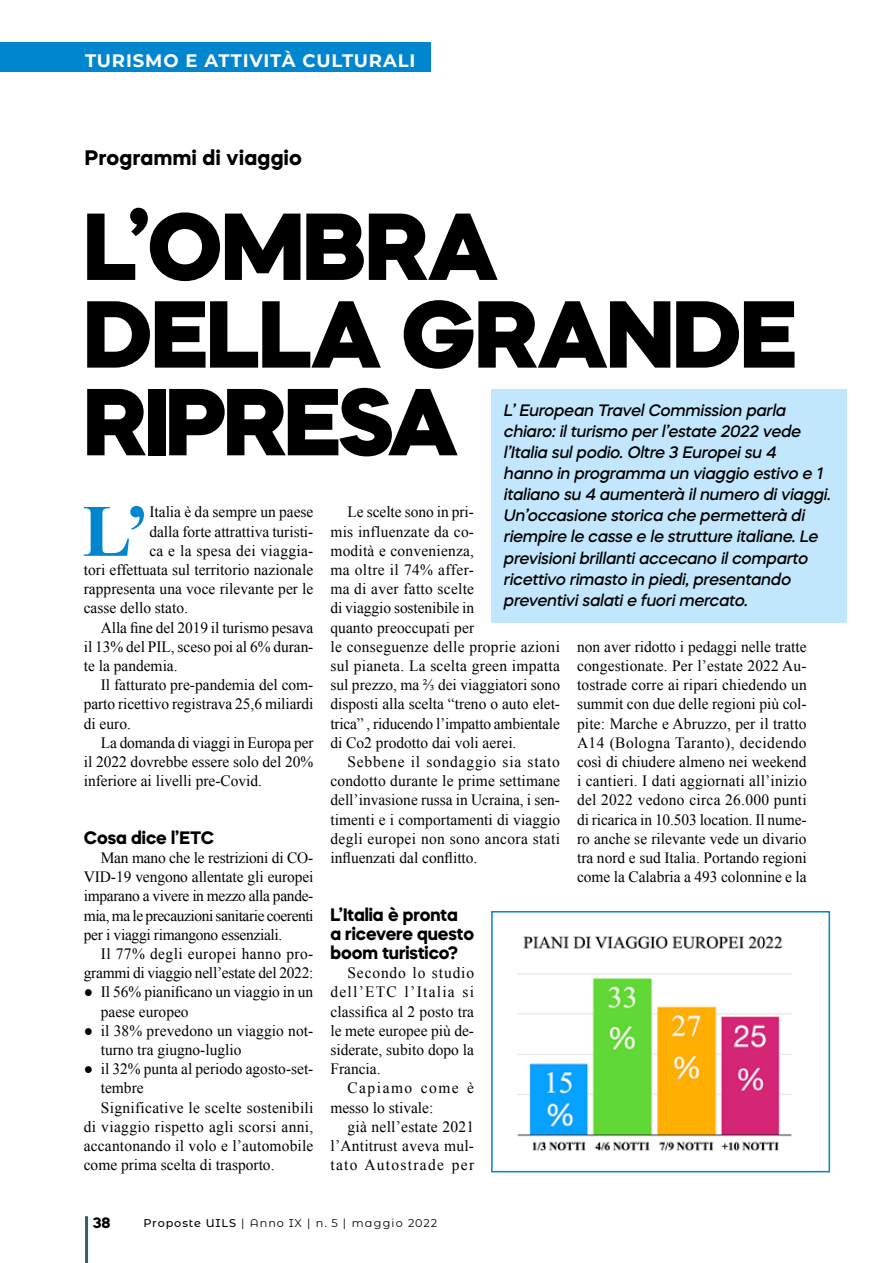
<style>
.page{position:relative;width:893px;height:1263px;background:#fff}
.page>*{position:absolute;margin:0;border:0;box-sizing:border-box;transform-origin:0 0}
.t1{font:800 94.8px/87.8px "Mazzard H";letter-spacing:-.01em;color:#000}
.t2{font:700 73.8px "Times New Roman";color:#0086ce}
.t3{font:700 21px "Mazzard H";letter-spacing:.02em;color:#000}
.t4{font:700 18px/19.2px "Mazzard H";color:#000}
.t5{font:700 18px "Montserrat";letter-spacing:.05em;color:#fff}
.t6{font:italic 500 16.5px/21px "Mazzard H";color:#000}
.t7{font:15.75px/19.2px "Times New Roman";color:#000;text-align:justify}
.t8{font:15.75px "Times New Roman";letter-spacing:.02em;color:#000}
.t9{font:15.75px "Times New Roman";letter-spacing:.025em;color:#000}
.t10{font:700 15px "Mazzard H";color:#000}
.t11{font:11.25px "Montserrat Alternates";letter-spacing:.08em;color:#000}
.s1{font-weight:500}
</style>
<div class="page">
<hr style="left:85px;top:1216px;width:3px;height:47px;background:#3a5c67">
<div style="left:491px;top:389px;width:356px;height:234px;background:#c2e6fb"></div>
<img style="left:517px;top:936px;width:275px;height:216px">
<div style="left:491px;top:911px;width:339px;height:261px;border:2px solid #0086ce"></div>
<div style="left:0;top:43px;width:431px;height:29px;background:#0086ce"></div>
<p class="t5" style="left:85px;top:47px;width:332px">TURISMO E ATTIVITÀ CULTURALI</p>
<h3 class="t3" style="left:85px;top:143px;width:219px">Programmi di viaggio</h3>
<h1 class="t1" style="left:84px;top:201px;width:714px">L’OMBRA<br>DELLA GRANDE<br>RIPRESA</h1>
<p class="t6" style="left:503px;top:400px;width:332px">L’European TravelCommission parla chiaro:ilturismo perl’estate 2022 vede l’Italia sulpodio.Oltre 3 Europeisu 4 hanno in programma un viaggio estivo e 1 italiano su 4 aumenterà ilnumero diviaggi.<br>Un’occasione storica che permetterà di riempire le casse e le strutture italiane.Le previsionibrillantiaccecano ilcomparto ricettivo rimasto in piedi,presentando preventivisalatie fuorimercato.</p>
<h2 class="t2" style="left:82px;top:480px;width:68px">L’</h2>
<p class="t7" style="left:149px;top:502px;width:166px">Italia è da sempre un paese</p>
<p class="t7" style="left:330px;top:502px;width:231px;text-align:left;text-indent:17px">Le scelte sono in pri-<br>mis influenzate da co-<br>modità e convenienza,<br>ma oltre il 74% affer-<br>ma di aver fatto scelte<br>di viaggio sostenibile in<br>quanto preoccupati per<br>le conseguenze delle proprie azioni sul pianeta. La scelta green impatta sul prezzo, ma ⅔ dei viaggiatori sono disposti alla scelta “treno o auto elet&shy;trica” , riducendo l’impatto ambientale di Co2 prodotto dai voli aerei.</p>
<p class="t7" style="left:330px;top:752px;width:231px;text-indent:17px">Sebbene il sondaggio sia stato condotto durante le prime settimane dell’invasione russa in Ucraina, i sen&shy;timenti e i comportamenti di viaggio degli europei non sono ancora stati influenzati dal conflitto.</p>
<p class="t7" style="left:149px;top:521px;width:165px">dalla forte attrattiva turisti-</p>
<p class="t8" style="left:149px;top:540px;width:165px">ca e la spesa dei viaggia-</p>
<p class="t7" style="left:84px;top:560px;width:231px">tori effettuata sul territorio nazionale</p>
<p class="t7" style="left:84px;top:579px;width:231px">rappresenta una voce rilevante per le</p>
<p class="t7" style="left:84px;top:598px;width:106px">casse dello stato.</p>
<p class="t7" style="left:101px;top:617px;width:214px">Alla fine del 2019 il turismo pesava</p>
<p class="t7" style="left:84px;top:637px;width:231px">il 13% del PIL, sceso poi al 6% duran-</p>
<p class="t7" style="left:84px;top:656px;width:95px">te la pandemia.</p>
<p class="t7" style="left:101px;top:675px;width:214px">Il fatturato pre-pandemia del com-</p>
<p class="t7" style="left:84px;top:694px;width:231px">parto ricettivo registrava 25,6 miliardi</p>
<p class="t7" style="left:84px;top:713px;width:49px">di euro.</p>
<p class="t7" style="left:101px;top:733px;width:214px">La domanda di viaggi in Europa per</p>
<p class="t7" style="left:84px;top:752px;width:231px">il 2022 dovrebbe essere solo del 20%</p>
<p class="t7" style="left:84px;top:771px;width:180px">inferiore ai livelli pre-Covid.</p>
<p class="t7" style="left:577px;top:637px;width:231px">non aver ridotto i pedaggi nelle tratte congestionate. Per l’estate 2022 Au&shy;tostrade corre ai ripari chiedendo un summit con due delle regioni più col&shy;pite: Marche e Abruzzo, per il tratto A14 (Bologna Taranto), decidendo così di chiudere almeno nei weekend i cantieri. I dati aggiornati all’inizio del 2022 vedono circa 26.000 punti di ricarica in 10.503 location. Il nume&shy;ro anche se rilevante vede un divario tra nord e sud Italia. Portando regioni come la Calabria a 493 colonnine e la</p>
<p class="t4" style="left:84px;top:827px;width:132px">Cosa dice l’ETC</p>
<p class="t7" style="left:84px;top:848px;width:231px;text-indent:17px">Man mano che le restrizioni di CO-VID-19 vengono allentate gli europei imparano a vivere in mezzo alla pande&shy;mia, ma le precauzioni sanitarie coerenti per i viaggi rimangono essenziali.</p>
<p class="t7" style="left:84px;top:944px;width:231px;text-align:right">Il 77% degli europei hanno pro&shy;grammi di viaggio nell’estate del 2022:</p>
<p class="t7" style="left:101px;top:982px;width:214px;text-indent:-17px">● Il 56% pianificano un viaggio in un paese europeo</p>
<p class="t7" style="left:101px;top:1021px;width:214px;text-indent:-17px">● il 38% prevedono un viaggio not&shy;turno tra giugno-luglio</p>
<p class="t7" style="left:84px;top:1059px;width:231px">● il 32% punta al periodo agosto-set-</p>
<p class="t7" style="left:101px;top:1078px;width:44px">tembre</p>
<p class="t8" style="left:101px;top:1097px;width:214px">Significative le scelte sostenibili</p>
<p class="t9" style="left:84px;top:1116px;width:231px">di viaggio rispetto agli scorsi anni,</p>
<p class="t7" style="left:84px;top:1136px;width:231px">accantonando il volo e l’automobile</p>
<p class="t7" style="left:84px;top:1155px;width:192px">come prima scelta di trasporto.</p>
<p class="t4" style="left:330px;top:904px;width:145px">L’Italia è pronta<br>a ricevere questo boom turistico?</p>
<p class="t7" style="left:330px;top:963px;width:145px;text-indent:17px">Secondo lo studio dell’ETC l’Italia si classifica al 2 posto tra le mete europee più de&shy;siderate, subito dopo la Francia.</p>
<p class="t7" style="left:330px;top:1078px;width:145px;text-indent:17px">Capiamo come è messo lo stivale:</p>
<p class="t7" style="left:330px;top:1117px;width:145px;text-indent:17px">già nell’estate 2021 l’Antitrust aveva mul&shy;tato Autostrade per</p>
<p class="t10" style="left:93px;top:1212px;width:19px">38</p>
<p class="t11" style="left:144px;top:1215px;width:295px"><span class="s1">Proposte UILS</span> | Anno IX | n. 5 | maggio 2022</p>
</div>
